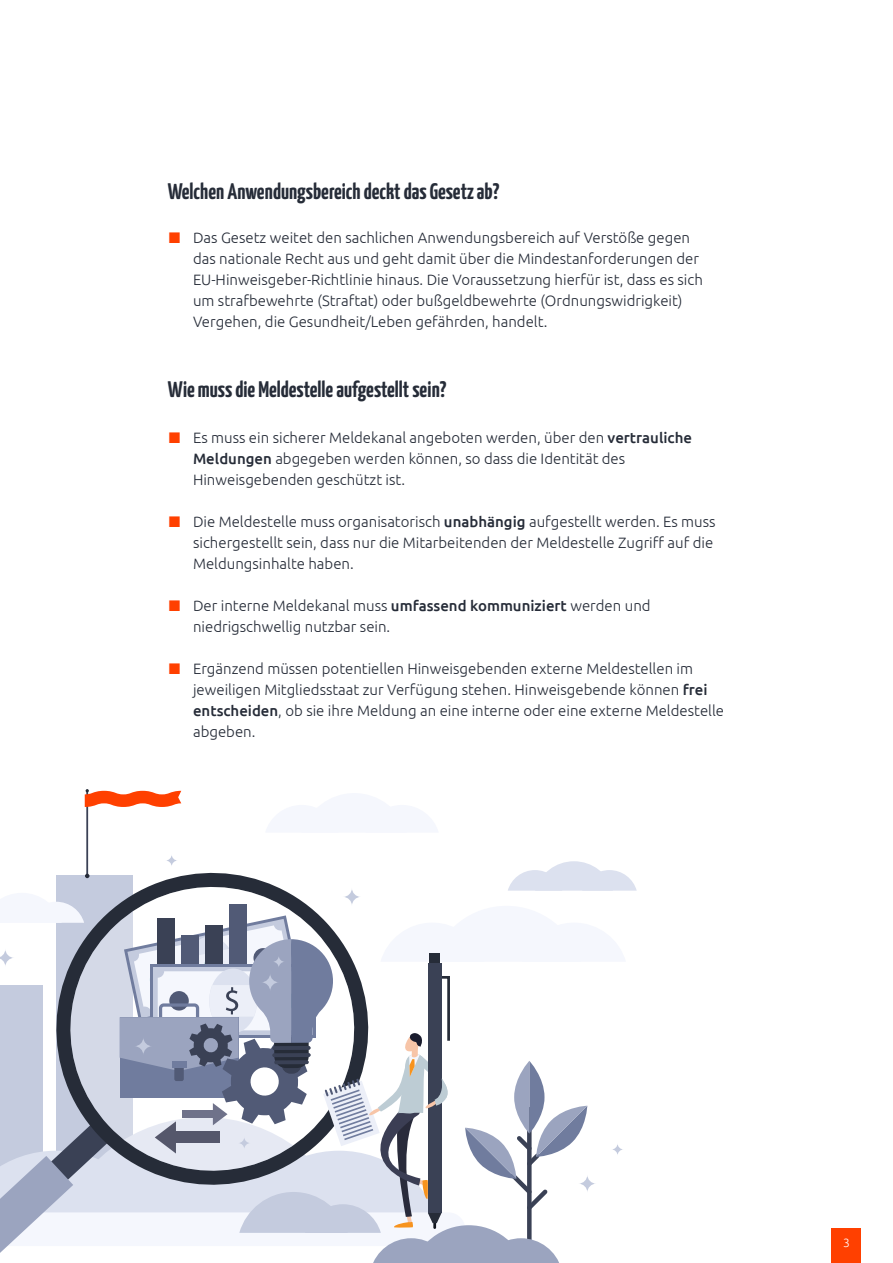
<style>
.page{position:relative;width:893px;height:1263px;background:#fff}
.page>*{position:absolute;margin:0;border:0;box-sizing:border-box;transform-origin:0 0}
.t1{font:700 22.5px "Yanone Kaffeesatz";color:#262c38}
.t2{font:300 15px/21px "Ubuntu";color:#262c38}
.t3{font:300 12px "Ubuntu";color:#fff}
.s1{font-family:"Impact";font-weight:400;font-size:22.5px;color:#ff4000}
.s2{font-weight:500}
</style>
<div class="page">
<div style="left:832px;top:1229px;width:29px;height:34px;background:#ff4000"></div>
<hr style="left:86px;top:791px;width:2px;height:85px;background:#3a4155">
<svg style="left:85px;top:789px;width:96px;height:18px"></svg>
<svg style="left:0;top:861px;width:637px;height:402px"></svg>
<svg style="left:261px;top:973px;width:18px;height:18px"></svg>
<svg style="left:343px;top:888px;width:18px;height:18px"></svg>
<svg style="left:134px;top:1037px;width:18px;height:18px"></svg>
<svg style="left:611px;top:1143px;width:13px;height:12px"></svg>
<svg style="left:166px;top:854px;width:12px;height:13px"></svg>
<svg style="left:273px;top:956px;width:12px;height:12px"></svg>
<svg style="left:238px;top:1137px;width:12px;height:12px"></svg>
<h1 class="t1" style="left:168px;top:175px;width:333px">Welchen Anwendungsbereich deckt das Gesetz ab?</h1>
<p class="t2" style="left:193px;top:227px;width:511px;text-indent:-25px"><span class="s1">■</span> Das Gesetz weitet den sachlichen Anwendungsbereich auf Verstöße gegen das nationale Recht aus und geht damit über die Mindestanforderungen der EU-Hinweisgeber-Richtlinie hinaus. Die Voraussetzung hierfür ist, dass es sich um strafbewehrte (Straftat) oder bußgeldbewehrte (Ordnungswidrigkeit)<br>Vergehen, die Gesundheit/Leben gefährden, handelt.</p>
<h1 class="t1" style="left:168px;top:373px;width:280px">Wie muss die Meldestelle aufgestellt sein?</h1>
<p class="t2" style="left:193px;top:426px;width:500px;text-indent:-25px"><span class="s1">■</span> Es muss ein sicherer Meldekanal angeboten werden, über den <span class="s2">vertrauliche<br>Meldungen</span> abgegeben werden können, so dass die Identität des<br>Hinweisgebenden geschützt ist.</p>
<p class="t2" style="left:193px;top:510px;width:524px;text-indent:-25px"><span class="s1">■</span> Die Meldestelle muss organisatorisch <span class="s2">unabhängig</span> aufgestellt werden. Es muss sichergestellt sein, dass nur die Mitarbeitenden der Meldestelle Zugriff auf die<br>Meldungsinhalte haben.</p>
<p class="t2" style="left:193px;top:594px;width:459px;text-indent:-25px"><span class="s1">■</span> Der interne Meldekanal muss <span class="s2">umfassend kommuniziert</span> werden und niedrigschwellig nutzbar sein.</p>
<p class="t2" style="left:193px;top:657px;width:533px;text-indent:-25px"><span class="s1">■</span> Ergänzend müssen potentiellen Hinweisgebenden externe Meldestellen im jeweiligen Mitgliedsstaat zur Verfügung stehen. Hinweisgebende können <span class="s2">frei entscheiden</span>, ob sie ihre Meldung an eine interne oder eine externe Meldestelle abgeben.</p>
<p class="t3" style="left:843px;top:1235px;width:8px">3</p>
</div>
